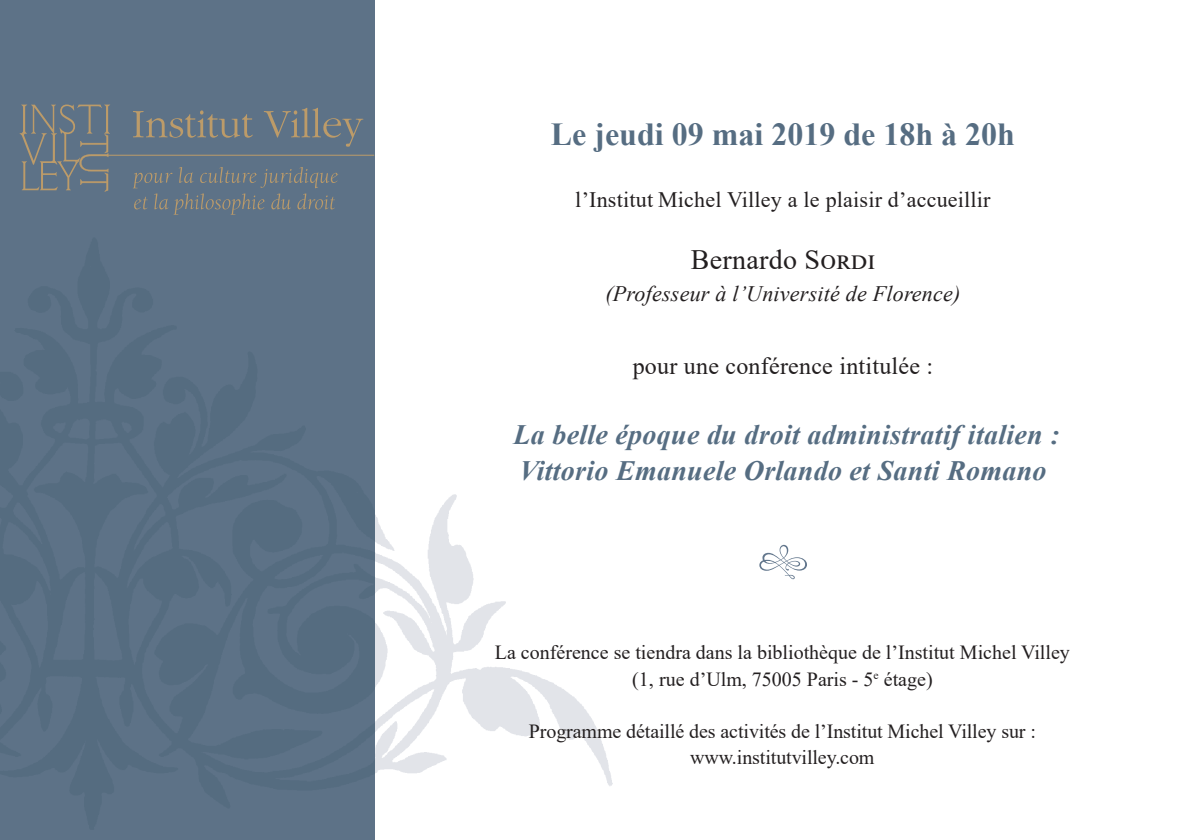
<style>
.page{position:relative;width:1191px;height:840px;background:#fff}
.page>*{position:absolute;margin:0;border:0;box-sizing:border-box;transform-origin:0 0}
.t1{font:700 32px "Times New Roman";color:#566d82}
.t2{font:italic 700 28px/36px "Times New Roman";letter-spacing:.01em;color:#566d82}
.t3{font:28px "Times New Roman";letter-spacing:.01em;color:#231f20}
.t4{font:24px "Times New Roman";letter-spacing:.01em;color:#231f20}
.t5{font:22px "Times New Roman";letter-spacing:.01em;color:#231f20}
.t6{font:italic 22px "Times New Roman";letter-spacing:.01em;color:#231f20}
.t7{font:20px/26px "Times New Roman";color:#231f20;text-align:center}
</style>
<div class="page">
<img style="left:374px;top:228px;width:239px;height:607px">
<div style="left:0;top:0;width:374px;height:839px;background:#5d7287"></div>
<hr style="left:107px;top:155px;width:267px;height:1px;background:#bc9b69">
<svg style="left:20px;top:104px;width:90px;height:87px"></svg>
<svg style="left:133px;top:167px;width:205px;height:48px"></svg>
<svg style="left:133px;top:108px;width:230px;height:39px"></svg>
<svg style="left:759px;top:544px;width:48px;height:35px"></svg>
<p class="t1" style="left:551px;top:111px;width:466px">Le jeudi 09 mai 2019 de 18h à 20h</p>
<p class="t5" style="left:575px;top:184px;width:417px">l’Institut Michel Villey a le plaisir d’accueillir</p>
<p class="t3" style="left:691px;top:240px;width:186px">Bernardo Sordi</p>
<p class="t6" style="left:605px;top:279px;width:356px">(Professeur à l’Université de Florence)</p>
<p class="t4" style="left:632px;top:348px;width:302px">pour une conférence intitulée :</p>
<p class="t2" style="left:513px;top:415px;width:548px">La belle époque du droit administratif italien :<br>Vittorio Emanuele Orlando et Santi Romano</p>
<p class="t7" style="left:495px;top:638px;width:576px">La conférence se tiendra dans la bibliothèque de l’Institut Michel Villey (1, rue d’Ulm, 75005 Paris - 5<sup>e</sup> étage)</p>
<p class="t7" style="left:529px;top:716px;width:508px">Programme détaillé des activités de l’Institut Michel Villey sur : www.institutvilley.com</p>
</div>
